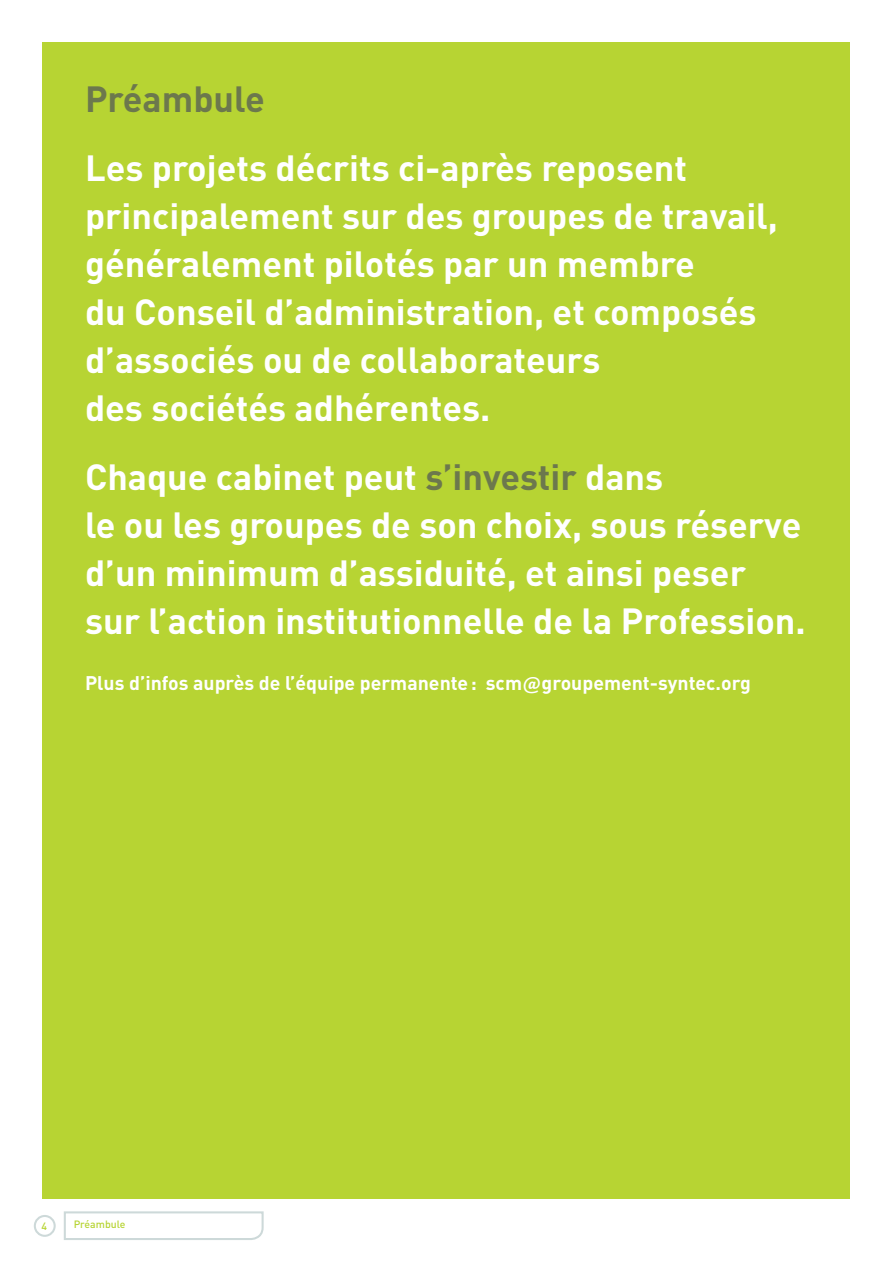
<style>
.page{position:relative;width:893px;height:1263px;background:#fff}
.page>*{position:absolute;margin:0;border:0;box-sizing:border-box;transform-origin:0 0}
.t1{font:700 36px/48px "DIN";color:#fff}
.t2{font:700 36px "DIN";color:#6c784d}
.t3{font:700 19.5px "DIN";color:#fff}
.t4{font:500 10.5px "DIN";color:#b7d433}
.s1{color:#6c784d}
.s2{font-family:"Officina Sans"}
</style>
<div class="page">
<div style="left:34px;top:1215px;width:22px;height:22px;border:2px solid #cdd9d9;border-radius:50%"></div>
<svg style="left:63px;top:1211px;width:201px;height:29px"></svg>
<div style="left:43px;top:43px;width:807px;height:1156px;background:#b7d433"></div>
<p class="t2" style="left:85px;top:75px;width:181px">Préambule</p>
<p class="t1" style="left:85px;top:142px;width:694px">Les projets décrits ci-après reposent principalement sur des groupes de travail, généralement pilotés par un membre<br>du Conseil d’administration, et composés d’associés ou de collaborateurs<br>des sociétés adhérentes.</p>
<p class="t1" style="left:85px;top:452px;width:722px">Chaque cabinet peut <span class="s1">s’investir</span> dans<br>le ou les groupes de son choix, sous réserve d’un minimum d’assiduité, et ainsi peser sur l’action institutionnelle de la Profession.</p>
<p class="t3" style="left:85px;top:670px;width:667px">Plus d’infos auprès de l’équipe permanente: scm<span class="s2">@</span>groupement-syntec.org</p>
<p class="t4" style="left:42px;top:1219px;width:7px">4</p>
<p class="t4" style="left:74px;top:1218px;width:53px">Préambule</p>
</div>
